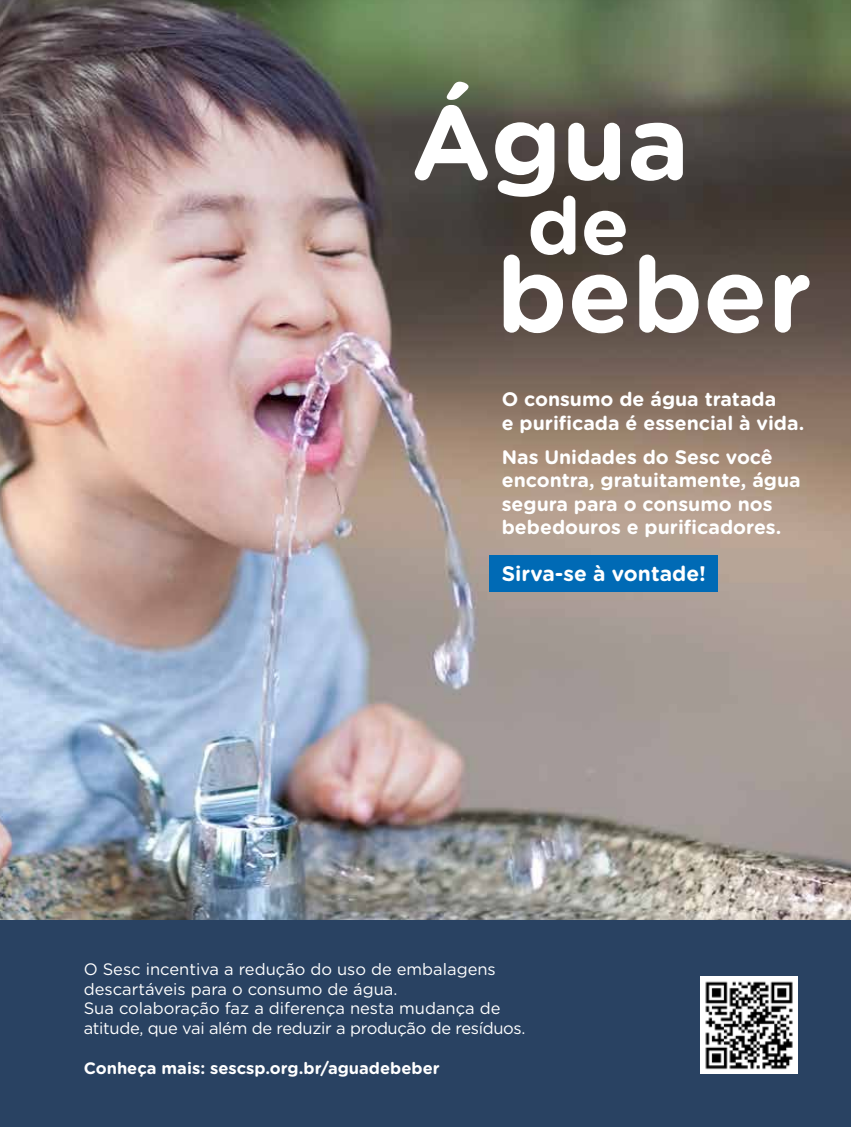
<style>
.page{position:relative;width:851px;height:1127px;background:#fff}
.page>*{position:absolute;margin:0;border:0;box-sizing:border-box;transform-origin:0 0}
.t1{font:700 21px "Gotham Rounded";color:#fff}
.t2{font:700 19.5px/23.4px "Gotham Rounded";color:#fff}
.t3{font:16.5px/19.8px "Gotham Rounded";color:#fff}
.t4{font:700 16.5px "Gotham Rounded";color:#fff}
</style>
<div class="page">
<img style="left:0;top:0;width:850px;height:920px">
<svg style="left:414px;top:82px;width:73px;height:98px"></svg>
<svg style="left:707px;top:275px;width:55px;height:58px"></svg>
<svg style="left:774px;top:275px;width:35px;height:58px"></svg>
<svg style="left:495px;top:122px;width:203px;height:211px"></svg>
<div style="left:489px;top:555px;width:228px;height:37px;background:#006ab5"></div>
<div style="left:0;top:920px;width:850px;height:207px;background:#294262"></div>
<img style="left:700px;top:977px;width:97px;height:97px">
<p class="t2" style="left:501px;top:387px;width:304px">O consumo de água tratada<br>e purificada é essencial à vida.</p>
<p class="t2" style="left:501px;top:444px;width:300px">Nas Unidades do Sesc você encontra, gratuitamente, água segura para o consumo nos bebedouros e purificadores.</p>
<p class="t1" style="left:501px;top:558px;width:206px">Sirva-se à vontade!</p>
<p class="t3" style="left:84px;top:958px;width:443px">O Sesc incentiva a redução do uso de embalagens descartáveis para o consumo de água.<br>Sua colaboração faz a diferença nesta mudança de atitude, que vai além de reduzir a produção de resíduos.</p>
<p class="t4" style="left:84px;top:1056px;width:357px">Conheça mais: sescsp.org.br/aguadebeber</p>
</div>
